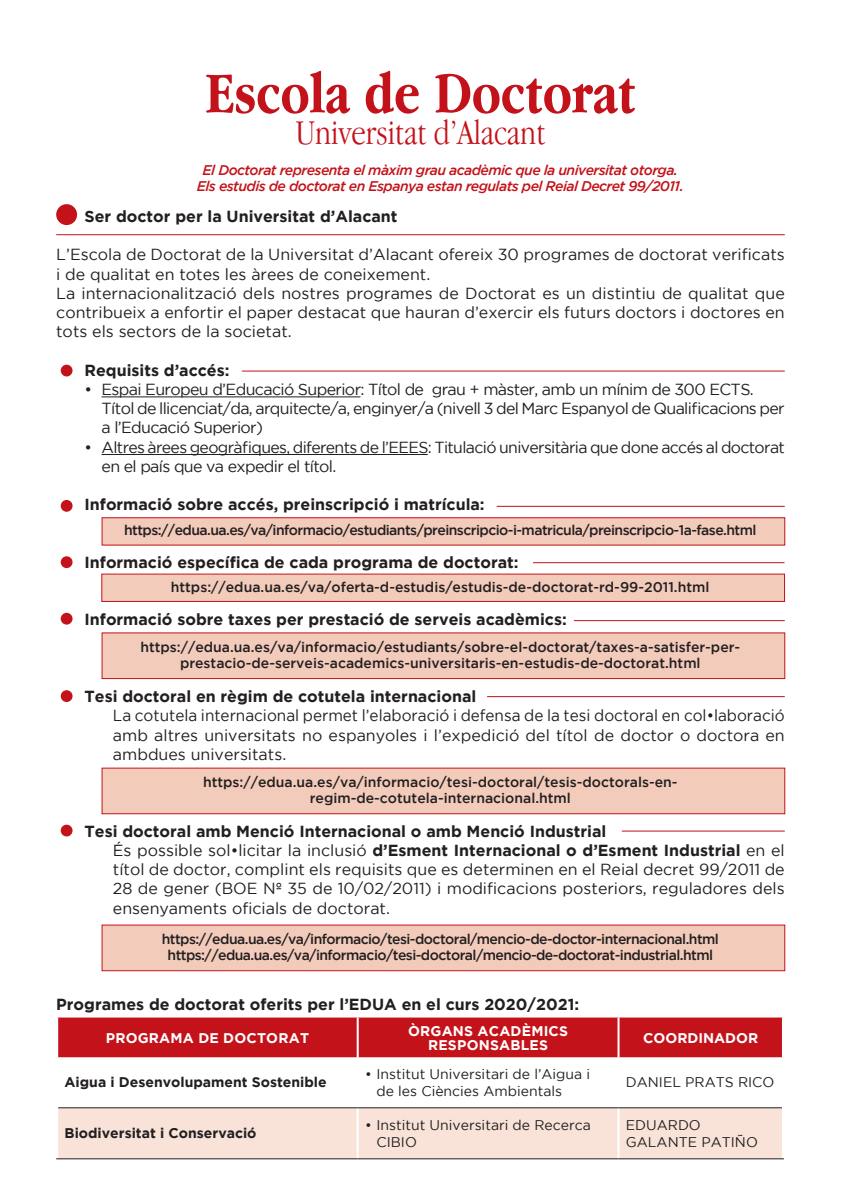
<style>
.page{position:relative;width:842px;height:1191px;background:#fff}
.page>*{position:absolute;margin:0;border:0;box-sizing:border-box;transform-origin:0 0}
.t1{font:700 60px "Apple Garamond";color:#c4121a}
.t2{font:300 36px "Apple Garamond";color:#c4121a}
.t3{font:16px/19.2px "Gotham";letter-spacing:-.04em;color:#231f20;text-align:justify}
.t4{font:700 16px "Gotham";color:#231f20}
.t5{font:16px/19.2px "Gotham";letter-spacing:-.04em;color:#231f20;text-align:justify;scale:.96 1}
.t6{font:16px/19.2px "Gotham";color:#231f20}
.t7{font:500 14px/16px "Gotham";color:#231f20;text-align:center}
.t8{font:500 14px "Gotham";letter-spacing:-.04em;color:#231f20}
.t9{font:italic 500 14px "Gotham";letter-spacing:-.04em;color:#c4121a}
.t10{font:14px/16.8px "Gotham";color:#231f20}
.t11{font:700 14px/14px "Gotham";letter-spacing:.015em;color:#fff;text-align:center}
.t12{font:700 14px "Gotham";color:#231f20}
.s1{font-weight:700}
</style>
<div class="page">
<div style="left:102px;top:517px;width:683px;height:28px;background:#f2cbba;border:1px solid #c4121a"></div>
<div style="left:101px;top:573px;width:684px;height:29px;background:#f2cbba;border:1px solid #c4121a"></div>
<div style="left:102px;top:632px;width:683px;height:47px;background:#f2cbba;border:1px solid #c4121a"></div>
<div style="left:102px;top:924px;width:683px;height:47px;background:#f2cbba;border:1px solid #c4121a"></div>
<div style="left:102px;top:767px;width:683px;height:47px;background:#f2cbba;border:1px solid #c4121a"></div>
<hr style="left:102px;top:396px;width:258px;height:1px;background:#231f20">
<hr style="left:102px;top:454px;width:326px;height:1px;background:#231f20">
<div style="left:58px;top:1017px;width:724px;height:40px;background:#c4121a"></div>
<div style="left:58px;top:1108px;width:724px;height:50px;background:#f9e3d9"></div>
<hr style="left:357px;top:1108px;width:2px;height:50px;background:#fff">
<hr style="left:617px;top:1108px;width:2px;height:50px;background:#fff">
<hr style="left:357px;top:1017px;width:2px;height:40px;background:#fff">
<hr style="left:617px;top:1017px;width:2px;height:40px;background:#fff">
<hr style="left:58px;top:1107px;width:300px;height:1px;background:#231f20">
<hr style="left:358px;top:1107px;width:260px;height:1px;background:#231f20">
<hr style="left:618px;top:1107px;width:164px;height:1px;background:#231f20">
<hr style="left:56px;top:1158px;width:302px;height:1px;background:#231f20">
<hr style="left:358px;top:1158px;width:260px;height:1px;background:#231f20">
<hr style="left:618px;top:1158px;width:166px;height:1px;background:#231f20">
<div style="left:56px;top:204px;width:21px;height:21px;background:#c4121a;border-radius:50%"></div>
<div style="left:61px;top:365px;width:12px;height:11px;background:#c4121a;border-radius:50%"></div>
<div style="left:61px;top:500px;width:12px;height:12px;background:#c4121a;border-radius:50%"></div>
<div style="left:61px;top:556px;width:12px;height:12px;background:#c4121a;border-radius:50%"></div>
<div style="left:61px;top:613px;width:12px;height:11px;background:#c4121a;border-radius:50%"></div>
<div style="left:61px;top:690px;width:12px;height:12px;background:#c4121a;border-radius:50%"></div>
<div style="left:61px;top:824px;width:12px;height:12px;background:#c4121a;border-radius:50%"></div>
<hr style="left:56px;top:234px;width:729px;height:1px;background:#c4121a">
<hr style="left:242px;top:370px;width:543px;height:1px;background:#c4121a">
<hr style="left:574px;top:620px;width:211px;height:1px;background:#c4121a">
<hr style="left:497px;top:506px;width:288px;height:1px;background:#c4121a">
<hr style="left:533px;top:562px;width:251px;height:1px;background:#c4121a">
<hr style="left:487px;top:696px;width:298px;height:1px;background:#c4121a">
<hr style="left:622px;top:830px;width:163px;height:1px;background:#c4121a">
<p class="t1" style="left:205px;top:60px;width:432px">Escola de Doctorat</p>
<p class="t2" style="left:295px;top:111px;width:252px">Universitat d’Alacant</p>
<p class="t9" style="left:203px;top:162px;width:477px">El Doctorat representa el màxim grau acadèmic que la universitat otorga.</p>
<p class="t9" style="left:197px;top:178px;width:488px">Els estudis de doctorat en Espanya estan regulats pel Reial Decret 99/2011.</p>
<p class="t4" style="left:85px;top:207px;width:314px">Ser doctor per la Universitat d’Alacant</p>
<p class="t6" style="left:56px;top:245px;width:730px">L’Escola de Doctorat de la Universitat d’Alacant ofereix 30 programes de doctorat verificats i de qualitat en totes les àrees de coneixement.</p>
<p class="t3" style="left:56px;top:283px;width:730px">La internacionalització dels nostres programes de Doctorat es un distintiu de qualitat que contribueix a enfortir el paper destacat que hauran d’exercir els futurs doctors i doctores en tots els sectors de la societat.</p>
<p class="t4" style="left:85px;top:361px;width:147px">Requisits d’accés:</p>
<p class="t3" style="left:85px;top:379px;width:671px">• Espai Europeu d’Educació Superior: Títol de grau + màster, amb un mínim de 300 ECTS.</p>
<p class="t3" style="left:102px;top:398px;width:685px">Títol de llicenciat/da, arquitecte/a, enginyer/a (nivell 3 del Marc Espanyol de Qualificacions per a l’Educació Superior)</p>
<p class="t3" style="left:102px;top:437px;width:685px;text-indent:-17px">• Altres àrees geogràfiques, diferents de l’EEES: Titulació universitària que done accés al doctorat en el país que va expedir el títol.</p>
<p class="t4" style="left:85px;top:495px;width:402px">Informació sobre accés, preinscripció i matrícula:</p>
<p class="t8" style="left:124px;top:522px;width:634px">https://edua.ua.es/va/informacio/estudiants/preinscripcio-i-matricula/preinscripcio-1a-fase.html</p>
<p class="t4" style="left:85px;top:553px;width:435px">Informació específica de cada programa de doctorat:</p>
<p class="t7" style="left:171px;top:578px;width:540px">https://edua.ua.es/va/oferta-d-estudis/estudis-de-doctorat-rd-99-2011.html</p>
<p class="t4" style="left:85px;top:610px;width:484px">Informació sobre taxes per prestació de serveis acadèmics:</p>
<p class="t7" style="left:140px;top:638px;width:601px">https://edua.ua.es/va/informacio/estudiants/sobre-el-doctorat/taxes-a-satisfer-per&shy;prestacio-de-serveis-academics-universitaris-en-estudis-de-doctorat.html</p>
<p class="t4" style="left:85px;top:687px;width:393px">Tesi doctoral en règim de cotutela internacional</p>
<p class="t5" style="left:113px;top:706px;width:701px">La cotutela internacional permet l’elaboració i defensa de la tesi doctoral en col•laboració amb altres universitats no espanyoles i l’expedició del títol de doctor o doctora en ambdues universitats.</p>
<p class="t7" style="left:203px;top:773px;width:476px">https://edua.ua.es/va/informacio/tesi-doctoral/tesis-doctorals-en-</p>
<p class="t7" style="left:310px;top:789px;width:263px">regim-de-cotutela-internacional.html</p>
<p class="t4" style="left:85px;top:821px;width:523px">Tesi doctoral amb Menció Internacional o amb Menció Industrial</p>
<p class="t3" style="left:113px;top:840px;width:673px">És possible sol•licitar la inclusió <span class="s1">d’Esment Internacional o d’Esment Industrial</span> en el títol de doctor, complint els requisits que es determinen en el Reial decret 99/2011 de 28 de gener (BOE Nº 35 de 10/02/2011) i modificacions posteriors, reguladores dels ensenyaments oficials de doctorat.</p>
<p class="t8" style="left:162px;top:931px;width:559px">https://edua.ua.es/va/informacio/tesi-doctoral/mencio-de-doctor-internacional.html</p>
<p class="t8" style="left:168px;top:947px;width:547px">https://edua.ua.es/va/informacio/tesi-doctoral/mencio-de-doctorat-industrial.html</p>
<p class="t4" style="left:56px;top:994px;width:524px">Programes de doctorat oferits per l’EDUA en el curs 2020/2021:</p>
<p class="t11" style="left:106px;top:1030px;width:205px">PROGRAMA DE DOCTORAT</p>
<p class="t11" style="left:408px;top:1023px;width:161px">ÒRGANS ACADÈMICS<br>RESPONSABLES</p>
<p class="t11" style="left:643px;top:1030px;width:116px">COORDINADOR</p>
<p class="t12" style="left:65px;top:1074px;width:264px">Aigua i Desenvolupament Sostenible</p>
<p class="t10" style="left:376px;top:1065px;width:215px;text-indent:-11px">• Institut Universitari de l’Aigua i de les Ciències Ambientals</p>
<p class="t10" style="left:626px;top:1073px;width:150px">DANIEL PRATS RICO</p>
<p class="t12" style="left:65px;top:1125px;width:193px">Biodiversitat i Conservació</p>
<p class="t10" style="left:376px;top:1116px;width:216px;text-indent:-11px">• Institut Universitari de Recerca<br>CIBIO</p>
<p class="t10" style="left:626px;top:1116px;width:133px">EDUARDO<br>GALANTE PATIÑO</p>
</div>
